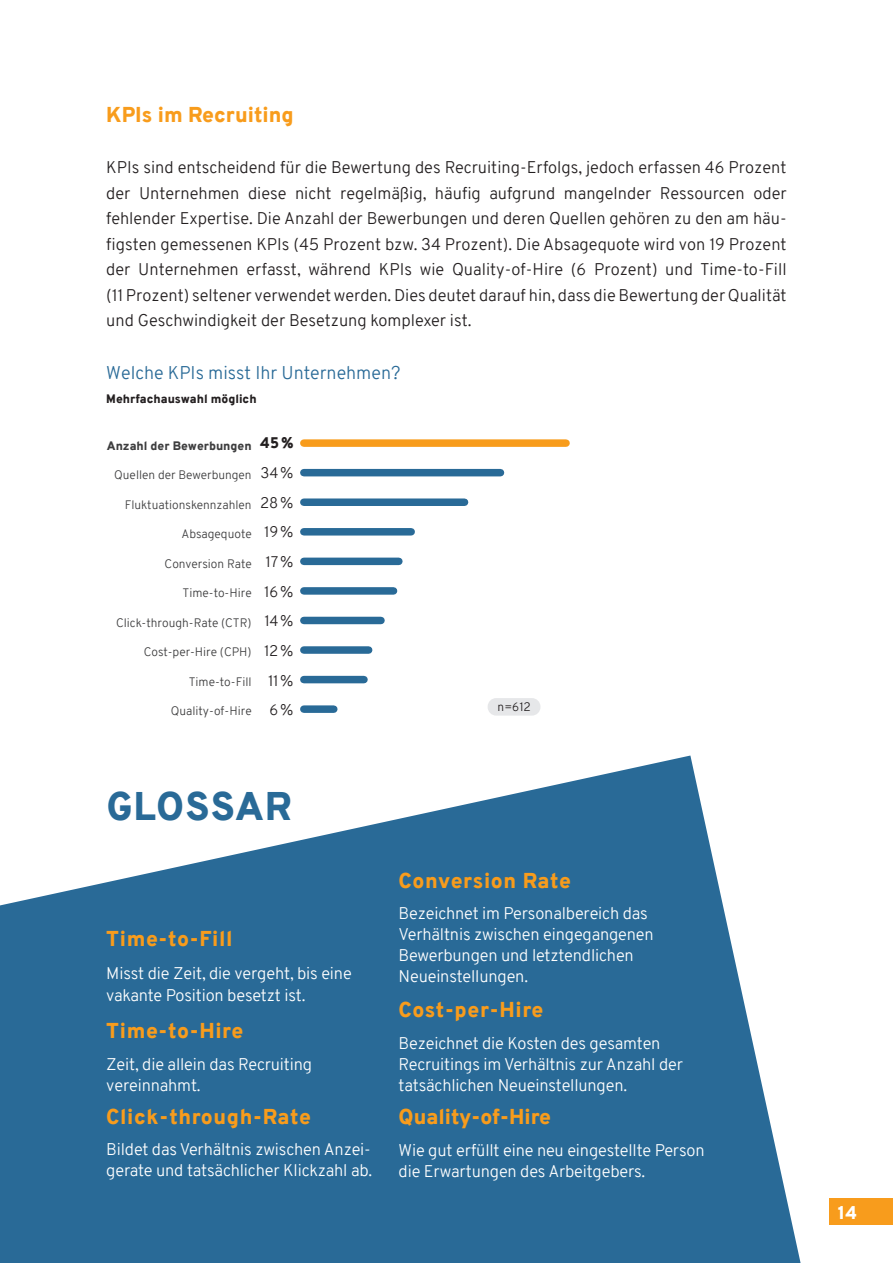
<style>
.page{position:relative;width:893px;height:1263px;background:#fff}
.page>*{position:absolute;margin:0;border:0;box-sizing:border-box;transform-origin:0 0}
.t1{font:900 39px "Overpass";letter-spacing:.025em;color:#296a97}
.t2{font:900 21px "Overpass";letter-spacing:.025em;color:#f89c1c}
.t3{font:900 21px "Overpass";color:#f89c1c}
.t4{font:300 18px "Overpass";color:#296a97}
.t5{font:900 18px "Overpass";color:#fff}
.t6{font:300 16.5px/25.5px "Overpass";color:#231f20;text-align:justify}
.t7{font:300 16.5px/21px "Overpass";letter-spacing:-.01em;color:#fff}
.t8{font:300 15px "Overpass";color:#231f20}
.t9{font:900 15px "Overpass";color:#231f20}
.t10{font:300 12px "Overpass";color:#3e3e3f}
.t11{font:900 12px "Overpass";color:#231f20}
.t12{font:900 12px "Overpass";color:#3e3e3f}
.t13{font:300 12px "Overpass";color:#231f20}
</style>
<div class="page">
<div style="left:829px;top:1198px;width:64px;height:27px;background:#f89c1c"></div>
<div style="left:304px;top:439px;width:262px;height:8px;background:#f89c1c"></div>
<div style="left:304px;top:558px;width:95px;height:7px;background:#296a97"></div>
<div style="left:304px;top:498px;width:161px;height:8px;background:#296a97"></div>
<div style="left:304px;top:676px;width:60px;height:7px;background:#296a97"></div>
<div style="left:304px;top:587px;width:90px;height:8px;background:#296a97"></div>
<div style="left:304px;top:469px;width:196px;height:7px;background:#296a97"></div>
<div style="left:304px;top:646px;width:65px;height:8px;background:#296a97"></div>
<div style="left:304px;top:705px;width:30px;height:8px;background:#296a97"></div>
<div style="left:304px;top:528px;width:107px;height:7px;background:#296a97"></div>
<div style="left:304px;top:617px;width:77px;height:7px;background:#296a97"></div>
<div style="left:488px;top:698px;width:52px;height:18px;background:#e6e7e9;border-radius:9px"></div>
<svg style="left:0;top:755px;width:801px;height:508px;fill:#296a97"></svg>
<p class="t3" style="left:106px;top:100px;width:189px">KPIs im Recruiting</p>
<p class="t6" style="left:106px;top:155px;width:682px">KPIs sind entscheidend für die Bewertung des Recruiting-Erfolgs, jedoch erfassen 46 Prozent der Unternehmen diese nicht regelmäßig, häufig aufgrund mangelnder Ressourcen oder fehlender Expertise. Die Anzahl der Bewerbungen und deren Quellen gehören zu den am häu&shy;figsten gemessenen KPIs (45 Prozent bzw. 34 Prozent). Die Absagequote wird von 19 Prozent der Unternehmen erfasst, während KPIs wie Quality-of-Hire (6 Prozent) und Time-to-Fill (11 Prozent) seltener verwendet werden. Dies deutet darauf hin, dass die Bewertung der Qualität und Geschwindigkeit der Besetzung komplexer ist.</p>
<p class="t4" style="left:106px;top:360px;width:296px">Welche KPIs misst Ihr Unternehmen?</p>
<p class="t11" style="left:106px;top:390px;width:152px">Mehrfachauswahl möglich</p>
<p class="t12" style="left:107px;top:437px;width:146px">Anzahl der Bewerbungen</p>
<p class="t10" style="left:114px;top:466px;width:139px">Quellen der Bewerbungen</p>
<p class="t10" style="left:125px;top:496px;width:128px">Fluktuationskennzahlen</p>
<p class="t10" style="left:181px;top:525px;width:72px">Absagequote</p>
<p class="t10" style="left:165px;top:555px;width:89px">Conversion Rate</p>
<p class="t10" style="left:182px;top:584px;width:71px">Time-to-Hire</p>
<p class="t10" style="left:116px;top:614px;width:137px">Click-through-Rate (CTR)</p>
<p class="t10" style="left:144px;top:643px;width:109px">Cost-per-Hire (CPH)</p>
<p class="t10" style="left:189px;top:673px;width:64px">Time-to-Fill</p>
<p class="t10" style="left:171px;top:702px;width:82px">Quality-of-Hire</p>
<p class="t9" style="left:260px;top:433px;width:35px">45%</p>
<p class="t8" style="left:260px;top:462px;width:35px">34%</p>
<p class="t8" style="left:260px;top:492px;width:35px">28%</p>
<p class="t8" style="left:264px;top:521px;width:31px">19%</p>
<p class="t8" style="left:266px;top:551px;width:30px">17%</p>
<p class="t8" style="left:264px;top:581px;width:31px">16%</p>
<p class="t8" style="left:265px;top:610px;width:31px">14%</p>
<p class="t8" style="left:264px;top:640px;width:31px">12%</p>
<p class="t8" style="left:268px;top:670px;width:27px">11%</p>
<p class="t8" style="left:269px;top:699px;width:26px">6%</p>
<p class="t13" style="left:498px;top:699px;width:35px">n=612</p>
<p class="t1" style="left:106px;top:779px;width:187px">GLOSSAR</p>
<p class="t2" style="left:106px;top:924px;width:128px">Time-to-Fill</p>
<p class="t7" style="left:106px;top:962px;width:247px;line-height:22.5px">Misst die Zeit, die vergeht, bis eine vakante Position besetzt ist.</p>
<p class="t2" style="left:106px;top:1016px;width:139px">Time-to-Hire</p>
<p class="t7" style="left:106px;top:1053px;width:207px">Zeit, die allein das Recruiting vereinnahmt.</p>
<p class="t2" style="left:106px;top:1101px;width:206px">Click-through-Rate</p>
<p class="t7" style="left:106px;top:1139px;width:267px">Bildet das Verhältnis zwischen Anzei&shy;gerate und tatsächlicher Klickzahl ab.</p>
<p class="t2" style="left:399px;top:865px;width:174px">Conversion Rate</p>
<p class="t7" style="left:399px;top:903px;width:257px">Bezeichnet im Personalbereich das<br>Verhältnis zwischen eingegangenen<br>Bewerbungen und letztendlichen<br>Neueinstellungen.</p>
<p class="t2" style="left:399px;top:995px;width:146px">Cost-per-Hire</p>
<p class="t7" style="left:399px;top:1032px;width:286px">Bezeichnet die Kosten des gesamten<br>Recruitings im Verhältnis zur Anzahl der tatsächlichen Neueinstellungen.</p>
<p class="t3" style="left:399px;top:1102px;width:154px">Quality-of-Hire</p>
<p class="t7" style="left:399px;top:1139px;width:307px">Wie gut erfüllt eine neu eingestellte Person die Erwartungen des Arbeitgebers.</p>
<p class="t5" style="left:838px;top:1199px;width:21px">14</p>
</div>
